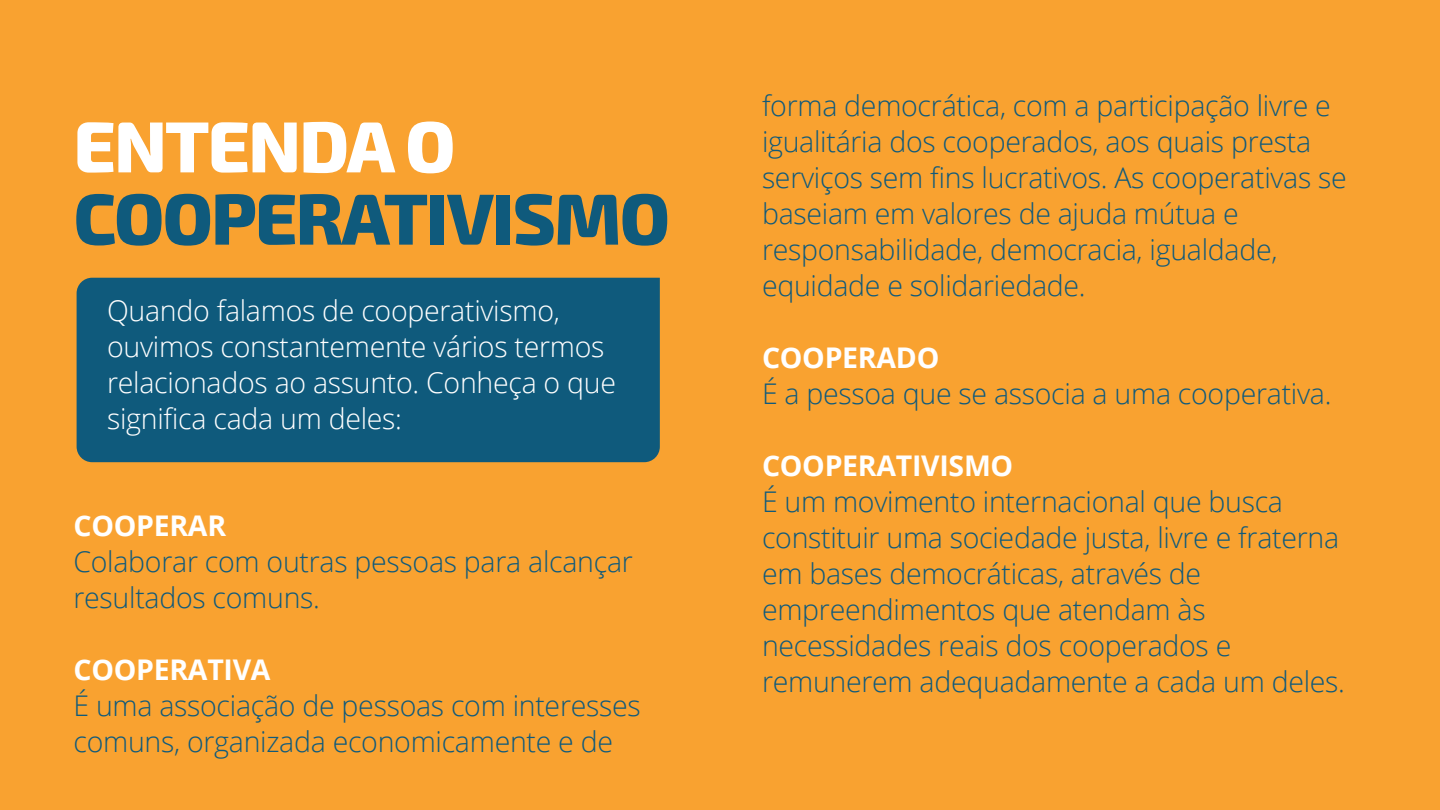
<style>
.page{position:relative;width:1440px;height:810px;background:#f9a230}
.page>*{position:absolute;margin:0;border:0;box-sizing:border-box;transform-origin:0 0}
.t1{font:800 72.22px "Exo 2";letter-spacing:-.025em;color:#0f5a7c}
.t2{font:800 72.22px "Exo 2";letter-spacing:-.025em;color:#fff}
.t3{font:300 28.5px/36px "Open Sans";letter-spacing:-.01em;color:#0f5a7c}
.t4{font:300 28.5px/36px "Open Sans";letter-spacing:-.01em;color:#fff}
.t5{font:700 28.5px "Open Sans";letter-spacing:-.01em;color:#fff}
</style>
<div class="page">
<div style="left:77px;top:278px;width:583px;height:184px;background:#0f5a7c"></div>
<h1 class="t2" style="left:73px;top:103px;width:384px">ENTENDA O</h1>
<h1 class="t1" style="left:73px;top:175px;width:598px">COOPERATIVISMO</h1>
<p class="t4" style="left:107px;top:292px;width:510px">Quando falamos de cooperativismo, ouvimos constantemente vários termos relacionados ao assunto. Conheça o que significa cada um deles:</p>
<p class="t5" style="left:73px;top:505px;width:154px">COOPERAR</p>
<p class="t3" style="left:73px;top:543px;width:561px">Colaborar com outras pessoas para alcançar resultados comuns.</p>
<p class="t5" style="left:73px;top:649px;width:199px">COOPERATIVA</p>
<p class="t3" style="left:73px;top:687px;width:569px">É uma associação de pessoas com interesses comuns, organizada economicamente e de</p>
<p class="t3" style="left:762px;top:87px;width:586px">forma democrática, com a participação livre e igualitária dos cooperados, aos quais presta serviços sem fins lucrativos. As cooperativas se baseiam em valores de ajuda mútua e responsabilidade, democracia, igualdade, equidade e solidariedade.</p>
<p class="t5" style="left:762px;top:337px;width:179px">COOPERADO</p>
<p class="t3" style="left:762px;top:375px;width:571px">É a pessoa que se associa a uma cooperativa.</p>
<p class="t5" style="left:762px;top:445px;width:253px">COOPERATIVISMO</p>
<p class="t3" style="left:762px;top:483px;width:585px">É um movimento internacional que busca constituir uma sociedade justa, livre e fraterna em bases democráticas, através de empreendimentos que atendam às necessidades reais dos cooperados e remunerem adequadamente a cada um deles.</p>
</div>
